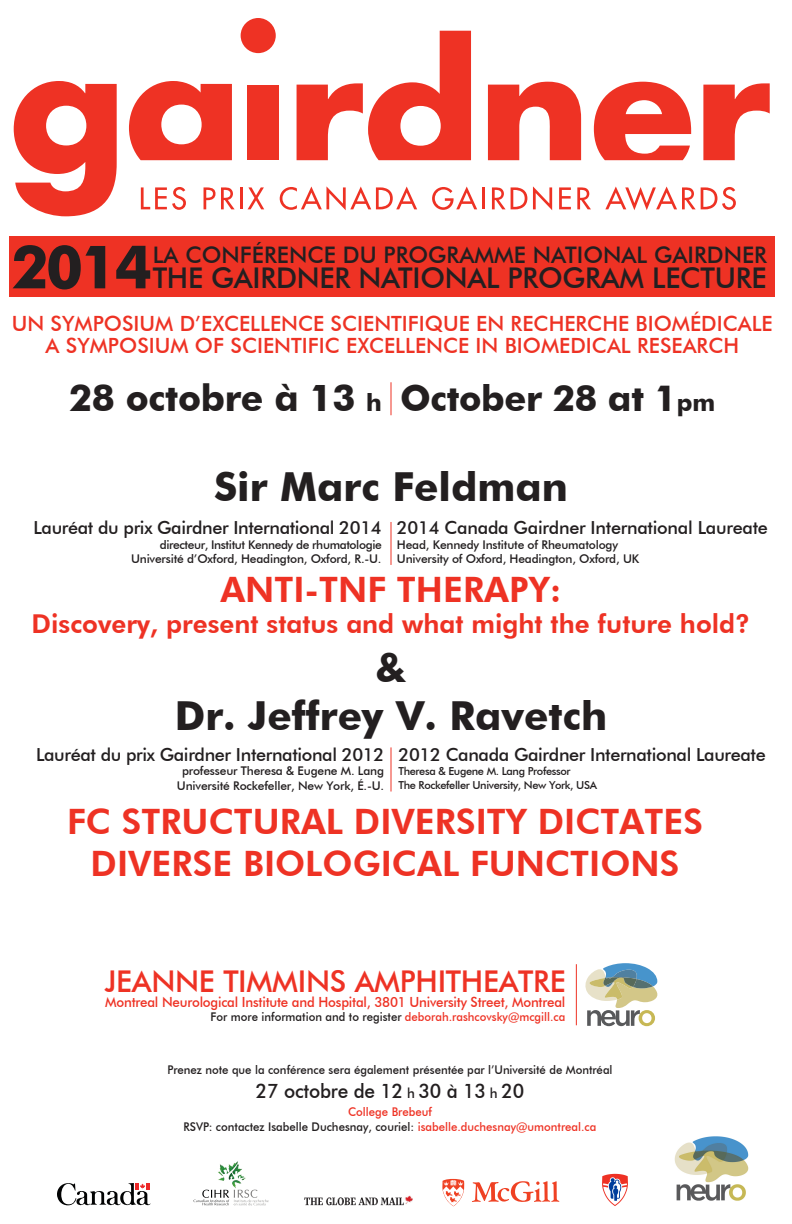
<style>
.page{position:relative;width:792px;height:1224px;background:#fff}
.page>*{position:absolute;margin:0;border:0;box-sizing:border-box;transform-origin:0 0}
.t1{font:700 40px/48px "Futura BT";color:#231f20;text-align:center}
.t2{font:700 37px "Futura BT";letter-spacing:-.01em;color:#231f20}
.t3{font:800 35px/42px "Futura BT";color:#ee3224;text-align:center}
.t4{font:500 30px "Futura BT";letter-spacing:-.01em;color:#ee3224}
.t5{font:500 28.5px "Futura BT";letter-spacing:-.01em;color:#231f20}
.t6{font:800 26px "Futura BT";color:#ee3224}
.t7{font:500 22.8px "Futura BT";color:#231f20}
.t8{font:500 21px/22.3px "Futura BT";color:#ee3224;text-align:center}
.t9{font:500 20px "Futura BT";letter-spacing:-.01em;color:#231f20;scale:.95 1}
.t10{font:500 18px "Futura BT";letter-spacing:-.02em;color:#231f20}
.t11{font:500 14px "Futura BT";letter-spacing:-.015em;color:#ee3224;scale:.95 1}
.t12{font:500 12px/14.4px "Futura BT";letter-spacing:-.015em;color:#231f20;text-align:right}
.t13{font:500 12px "Futura BT";letter-spacing:-.015em;color:#231f20;scale:.95 1}
.t14{font:500 12px "Futura BT";color:#ee3224;scale:.95 1}
.t15{font:500 11px/13.2px "Futura BT";letter-spacing:-.03em;color:#231f20}
.s1{font-weight:700;font-size:59.8px}
.s2{font-size:24px}
.s3{font-size:36px}
.s4{color:#ee3224}
.s5{font-size:14px}
</style>
<div class="page">
<div style="left:9px;top:237px;width:766px;height:60px;background:#ee3224"></div>
<hr style="left:390px;top:522px;width:2px;height:43px;background:#ee3224">
<hr style="left:390px;top:382px;width:2px;height:33px;background:#ee3224">
<hr style="left:390px;top:747px;width:2px;height:45px;background:#ee3224">
<hr style="left:576px;top:964px;width:1px;height:61px;background:#ee3224">
<svg style="left:488px;top:82px;width:93px;height:78px"></svg>
<svg style="left:594px;top:82px;width:97px;height:78px"></svg>
<svg style="left:703px;top:83px;width:67px;height:77px"></svg>
<div style="left:247px;top:85px;width:32px;height:75px;background:#ee3224"></div>
<svg style="left:129px;top:81px;width:103px;height:79px"></svg>
<svg style="left:14px;top:81px;width:103px;height:135px"></svg>
<div style="left:241px;top:18px;width:35px;height:35px;background:#ee3224;border-radius:50%"></div>
<svg style="left:297px;top:31px;width:174px;height:129px"></svg>
<svg style="left:141px;top:187px;width:45px;height:23px"></svg>
<svg style="left:204px;top:187px;width:31px;height:22px"></svg>
<hr style="left:240px;top:187px;width:3px;height:22px;background:#ee3224">
<svg style="left:248px;top:187px;width:16px;height:22px"></svg>
<svg style="left:280px;top:186px;width:137px;height:24px"></svg>
<svg style="left:432px;top:187px;width:45px;height:23px"></svg>
<hr style="left:482px;top:187px;width:3px;height:22px;background:#ee3224">
<svg style="left:492px;top:187px;width:35px;height:22px"></svg>
<svg style="left:533px;top:186px;width:19px;height:24px"></svg>
<svg style="left:559px;top:187px;width:12px;height:22px"></svg>
<svg style="left:577px;top:187px;width:14px;height:22px"></svg>
<svg style="left:605px;top:187px;width:131px;height:23px"></svg>
<svg style="left:194px;top:1164px;width:75px;height:41px"></svg>
<img style="left:223px;top:1161px;width:15px;height:12px">
<svg style="left:304px;top:1195px;width:109px;height:10px"></svg>
<svg style="left:57px;top:1183px;width:94px;height:22px"></svg>
<svg style="left:585px;top:963px;width:73px;height:63px"></svg>
<svg style="left:442px;top:1179px;width:22px;height:27px"></svg>
<svg style="left:472px;top:1181px;width:88px;height:21px"></svg>
<img style="left:674px;top:1136px;width:75px;height:65px">
<img style="left:602px;top:1173px;width:26px;height:33px">
<h3 class="t7" style="left:153px;top:241px;width:616px">LA CONFÉRENCE DU PROGRAMME NATIONAL GAIRDNER</h3>
<h3 class="t5" style="left:11px;top:261px;width:757px"><span class="s1">2014</span>THE GAIRDNER NATIONAL PROGRAM LECTURE</h3>
<h3 class="t8" style="left:12px;top:312px;width:762px">UN SYMPOSIUM D’EXCELLENCE SCIENTIFIQUE EN RECHERCHE BIOMÉDICALE<br>A SYMPOSIUM OF SCIENTIFIC EXCELLENCE IN BIOMEDICAL RESEARCH</h3>
<h2 class="t2" style="left:69px;top:376px;width:647px">28 octobre à 13 <span class="s2">h</span> <span class="s3">October 28 at 1</span><span class="s2">pm</span></h2>
<h1 class="t1" style="left:214px;top:462px;width:355px">Sir Marc Feldman</h1>
<h3 class="t10" style="left:33px;top:517px;width:350px">Lauréat du prix Gairdner International 2014</h3>
<p class="t12" style="left:131px;top:537px;width:252px">directeur, Institut Kennedy de rhumatologie<br>Université d’Oxford, Headington, Oxford, R.-U.</p>
<h3 class="t10" style="left:397px;top:517px;width:373px">2014 Canada Gairdner International Laureate</h3>
<p class="t12" style="left:397px;top:537px;width:244px;text-align:left">Head, Kennedy Institute of Rheumatology<br>University of Oxford, Headington, Oxford, UK</p>
<h3 class="t3" style="left:220px;top:569px;width:343px">ANTI-TNF THERAPY:</h3>
<h3 class="t6" style="left:32px;top:608px;width:720px">Discovery, present status and what might the future hold?</h3>
<h1 class="t1" style="left:175px;top:643px;width:434px">&amp;<br>Dr. Jeffrey V. Ravetch</h1>
<h3 class="t10" style="left:36px;top:744px;width:350px">Lauréat du prix Gairdner International 2012</h3>
<p class="t12" style="left:177px;top:764px;width:209px;text-align:center">professeur Theresa &amp; Eugene M. Lang<br>Université Rockefeller, New York, É.-U.</p>
<h3 class="t10" style="left:398px;top:744px;width:369px">2012 Canada Gairdner International Laureate</h3>
<p class="t15" style="left:398px;top:765px;width:200px">Theresa &amp; Eugene M. Lang Professor<br>The Rockefeller University, New York, USA</p>
<h3 class="t3" style="left:67px;top:800px;width:637px">FC STRUCTURAL DIVERSITY DICTATES<br>DIVERSE BIOLOGICAL FUNCTIONS</h3>
<h3 class="t4" style="left:105px;top:963px;width:463px">JEANNE TIMMINS AMPHITHEATRE</h3>
<p class="t11" style="left:105px;top:994px;width:486px">Montreal Neurological Institute and Hospital, 3801 University Street, Montreal</p>
<p class="t13" style="left:211px;top:1010px;width:375px">For more information and to register <span class="s4">deborah.rashcovsky@mcgill.ca</span></p>
<p class="t13" style="left:167px;top:1062px;width:470px">Prenez note que la conférence sera également présentée par l’Université de Montréal</p>
<h3 class="t9" style="left:256px;top:1079px;width:284px">27 octobre de 12 <span class="s5">h</span> 30 à 13 <span class="s5">h</span> 20</h3>
<p class="t14" style="left:348px;top:1105px;width:90px">College Brebeuf</p>
<p class="t13" style="left:184px;top:1120px;width:436px">RSVP: contactez Isabelle Duchesnay, couriel: <span class="s4">isabelle.duchesnay@umontreal.ca</span></p>
</div>
